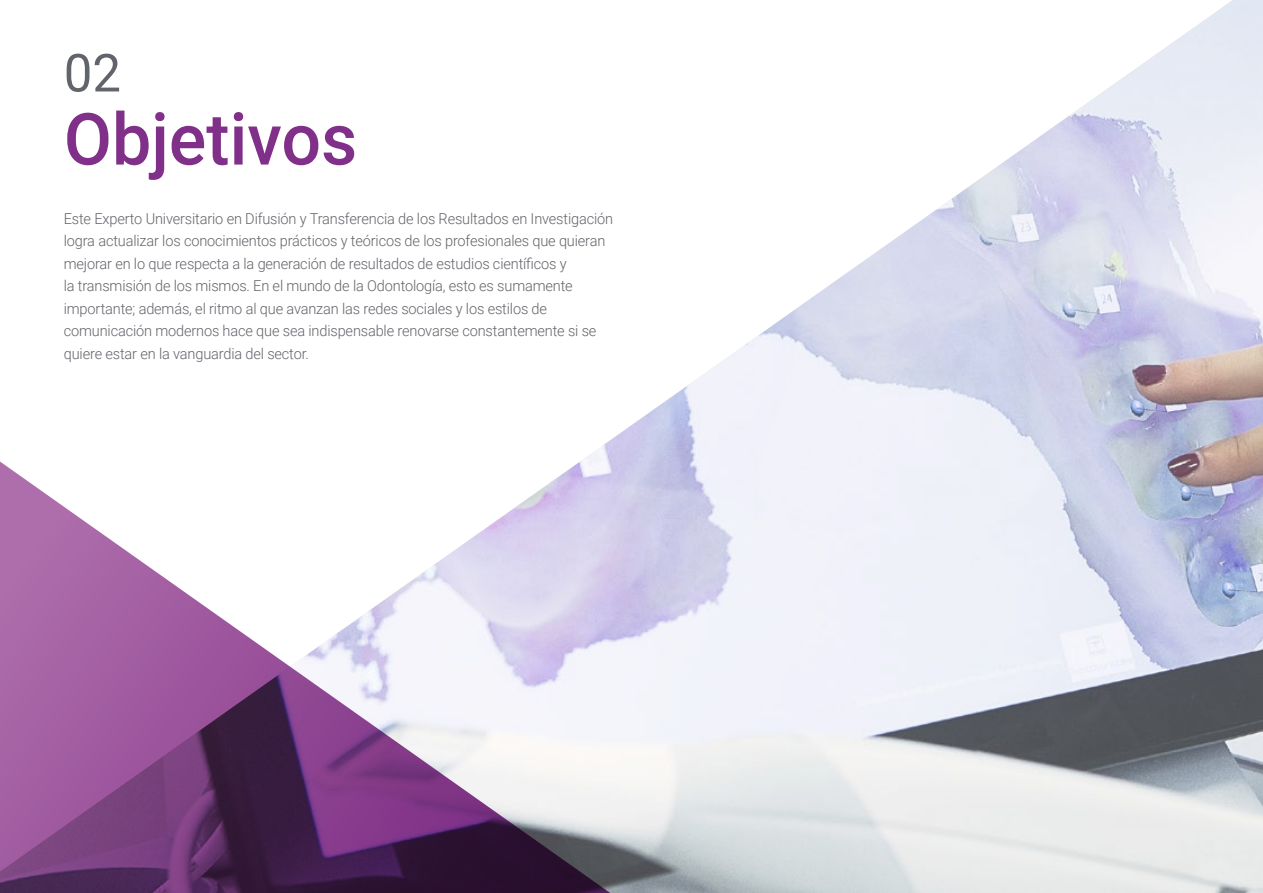
<style>
.page{position:relative;width:1263px;height:893px;background:#fff}
.page>*{position:absolute;margin:0;border:0;box-sizing:border-box;transform-origin:0 0}
.t1{font:500 72px "Roboto";color:#813089}
.t2{font:52.5px "Roboto";color:#61646a}
.t3{font:300 15px/22.5px "Roboto";letter-spacing:-.01em;color:#61646a}
</style>
<div class="page">
<img style="left:603px;top:0;width:660px;height:893px">
<svg style="left:0;top:446px;width:640px;height:447px"></svg>
<h2 class="t2" style="left:64px;top:36px;width:59px">02</h2>
<h1 class="t1" style="left:64px;top:89px;width:295px">Objetivos</h1>
<p class="t3" style="left:64px;top:207px;width:551px">Este Experto Universitario en Difusión y Transferencia de los Resultados en Investigación logra actualizar los conocimientos prácticos y teóricos de los profesionales que quieran mejorar en lo que respecta a la generación de resultados de estudios científicos y<br>la transmisión de los mismos. En el mundo de la Odontología, esto es sumamente importante; además, el ritmo al que avanzan las redes sociales y los estilos de comunicación modernos hace que sea indispensable renovarse constantemente si se quiere estar en la vanguardia del sector.</p>
</div>
